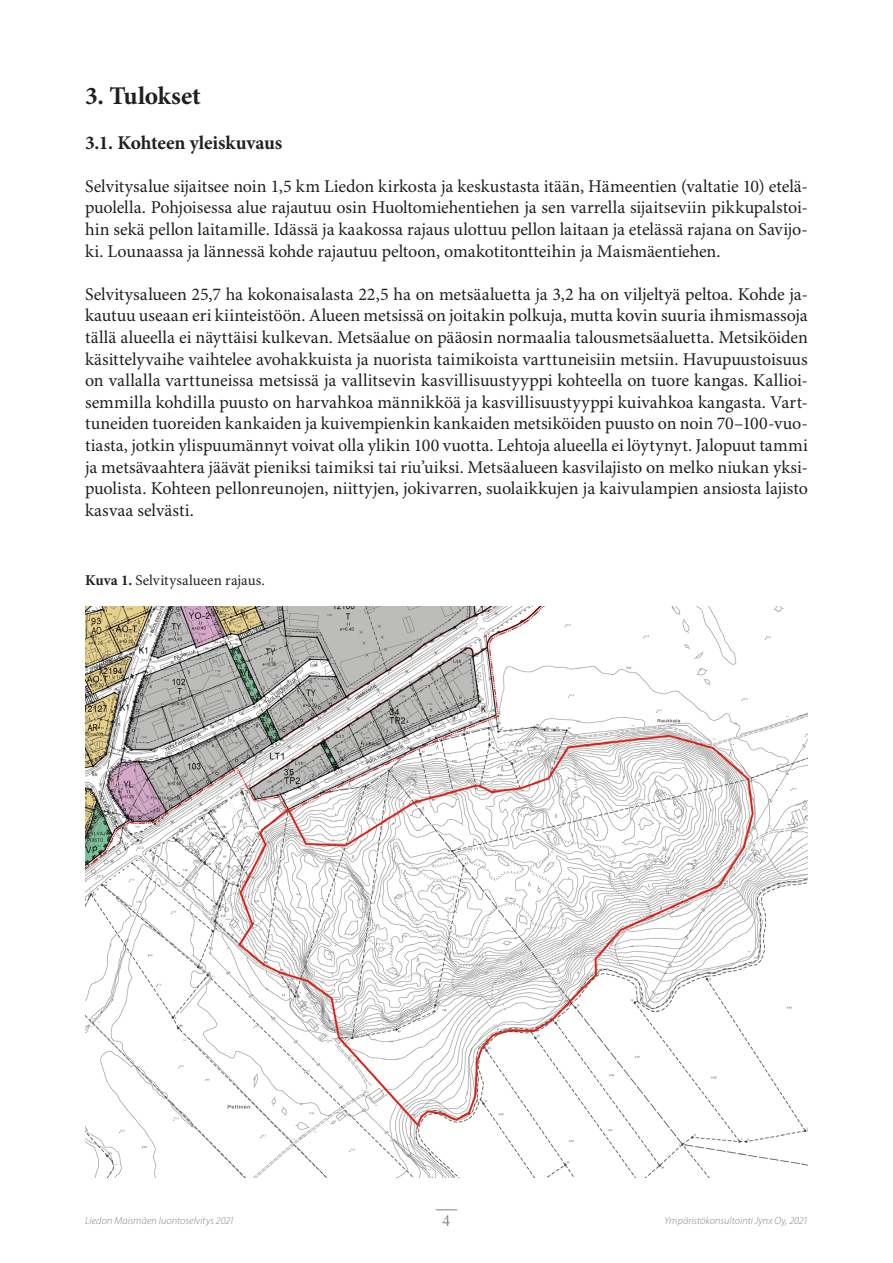
<style>
.page{position:relative;width:893px;height:1263px;background:#fff}
.page>*{position:absolute;margin:0;border:0;box-sizing:border-box;transform-origin:0 0}
.t1{font:700 25.5px "Minion Pro";color:#231f20}
.t2{font:700 19.5px "Minion Pro";letter-spacing:-.005em;color:#231f20}
.t3{font:18px/21.6px "Minion Pro";letter-spacing:-.005em;color:#231f20;text-align:justify}
.t4{font:15.75px "Times";color:#808285}
.t5{font:15px "Minion Pro";letter-spacing:.005em;color:#231f20}
.t6{font:italic 300 10.5px "Myriad Pro";letter-spacing:.005em;color:#808285}
.s1{font-weight:700}
</style>
<div class="page">
<svg style="left:436px;top:1209px;width:21px;height:1px"></svg>
<img style="left:85px;top:606px;width:723px;height:572px">
<h1 class="t1" style="left:85px;top:80px;width:117px">3. Tulokset</h1>
<p class="t2" style="left:85px;top:131px;width:199px">3.1. Kohteen yleiskuvaus</p>
<p class="t3" style="left:85px;top:176px;width:724px">Selvitysalue sijaitsee noin 1,5 km Liedon kirkosta ja keskustasta itään, Hämeentien (valtatie 10) etelä&shy;puolella. Pohjoisessa alue rajautuu osin Huoltomiehentiehen ja sen varrella sijaitseviin pikkupalstoi&shy;hin sekä pellon laitamille. Idässä ja kaakossa rajaus ulottuu pellon laitaan ja etelässä rajana on Savijo&shy;ki. Lounaassa ja lännessä kohde rajautuu peltoon, omakotitontteihin ja Maismäentiehen.</p>
<p class="t3" style="left:85px;top:284px;width:724px">Selvitysalueen 25,7 ha kokonaisalasta 22,5 ha on metsäaluetta ja 3,2 ha on viljeltyä peltoa. Kohde ja&shy;kautuu useaan eri kiinteistöön. Alueen metsissä on joitakin polkuja, mutta kovin suuria ihmismassoja tällä alueella ei näyttäisi kulkevan. Metsäalue on pääosin normaalia talousmetsäaluetta. Metsiköiden käsittelyvaihe vaihtelee avohakkuista ja nuorista taimikoista varttuneisiin metsiin. Havupuustoisuus on vallalla varttuneissa metsissä ja vallitsevin kasvillisuustyyppi kohteella on tuore kangas. Kallioi&shy;semmilla kohdilla puusto on harvahkoa männikköä ja kasvillisuustyyppi kuivahkoa kangasta. Vart&shy;tuneiden tuoreiden kankaiden ja kuivempienkin kankaiden metsiköiden puusto on noin 70–100-vuo&shy;tiasta, jotkin ylispuumännyt voivat olla ylikin 100 vuotta. Lehtoja alueella ei löytynyt. Jalopuut tammi ja metsävaahtera jäävät pieniksi taimiksi tai riu’uiksi. Metsäalueen kasvilajisto on melko niukan yksi&shy;puolista. Kohteen pellonreunojen, niittyjen, jokivarren, suolaikkujen ja kaivulampien ansiosta lajisto kasvaa selvästi.</p>
<p class="t5" style="left:85px;top:572px;width:181px"><span class="s1">Kuva 1.</span> Selvitysalueen rajaus.</p>
<p class="t6" style="left:85px;top:1215px;width:151px">Liedon Maismäen luontoselvitys 2021</p>
<p class="t4" style="left:443px;top:1205px;width:9px">4</p>
<p class="t6" style="left:665px;top:1215px;width:145px">Ympäristökonsultointi Jynx Oy, 2021</p>
</div>
